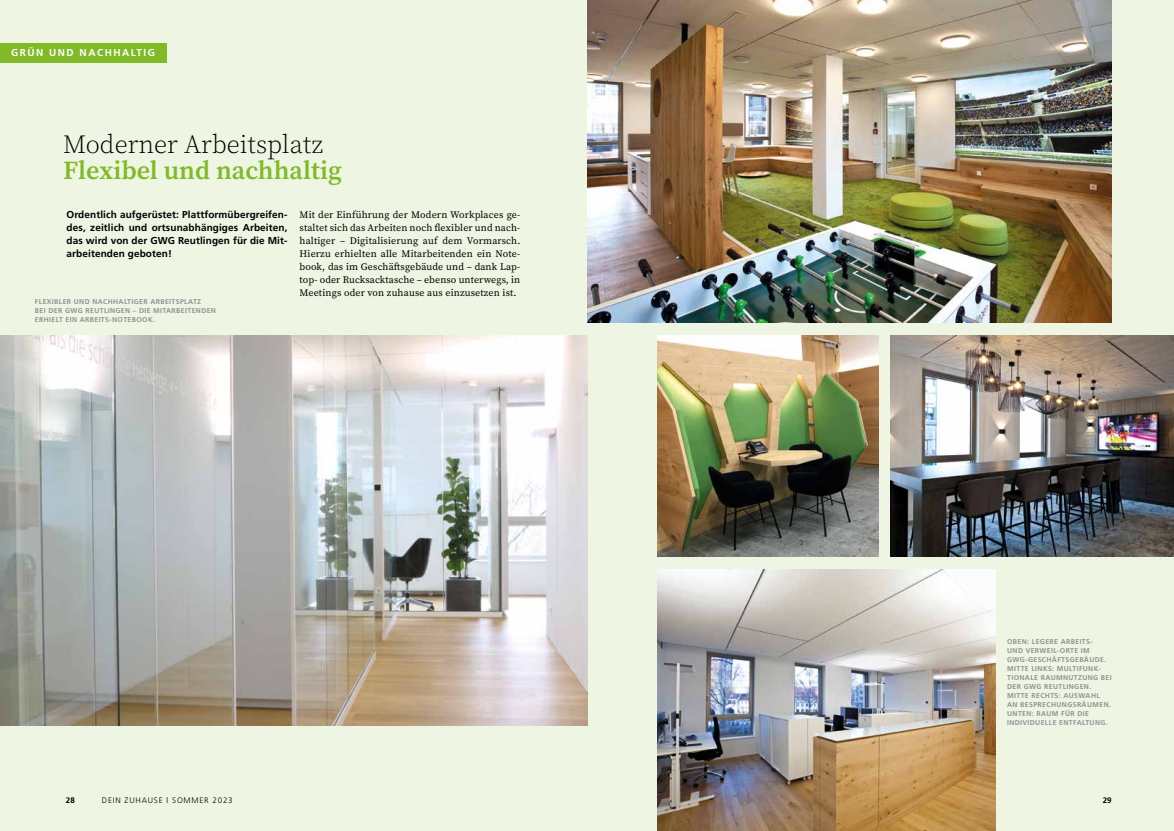
<style>
.page{position:relative;width:1174px;height:831px;background:#eff5e3}
.page>*{position:absolute;margin:0;border:0;box-sizing:border-box;transform-origin:0 0}
.t1{font:600 26px "Source Serif 4";color:#80ba27}
.t2{font:300 26px "Source Serif 4";color:#000}
.t3{font:10px/13px "Source Serif 4";letter-spacing:.015em;color:#000;text-align:justify}
.t4{font:700 10px/13px "Frutiger";letter-spacing:.01em;color:#000;text-align:justify}
.t5{font:700 10px "Frutiger";letter-spacing:.15em;color:#fff}
.t6{font:300 8px "Frutiger";letter-spacing:.1em;color:#000}
.t7{font:700 8px "Frutiger";color:#000}
.t8{font:700 7px/9px "Frutiger";letter-spacing:.05em;color:#929292}
</style>
<div class="page">
<div style="left:0;top:43px;width:166px;height:19px;background:#80ba27"></div>
<img style="left:0;top:335px;width:587px;height:390px">
<img style="left:587px;top:0;width:524px;height:322px">
<img style="left:658px;top:335px;width:220px;height:221px">
<img style="left:890px;top:335px;width:284px;height:221px">
<img style="left:658px;top:569px;width:337px;height:262px">
<h2 class="t5" style="left:11px;top:47px;width:145px">GRÜN UND NACHHALTIG</h2>
<h1 class="t2" style="left:63px;top:128px;width:262px">Moderner Arbeitsplatz</h1>
<h1 class="t1" style="left:63px;top:153px;width:280px">Flexibel und nachhaltig</h1>
<h2 class="t4" style="left:67px;top:208px;width:222px">Ordentlich aufgerüstet: Plattformübergreifen&shy;des, zeitlich und ortsunabhängiges Arbeiten, das wird von der GWG Reutlingen für die Mit&shy;arbeitenden geboten!</h2>
<p class="t3" style="left:299px;top:208px;width:222px">Mit der Einführung der Modern Workplaces ge&shy;staltet sich das Arbeiten noch flexibler und nach&shy;haltiger – Digitalisierung auf dem Vormarsch.<br>Hierzu erhielten alle Mitarbeitenden ein Note&shy;book, das im Geschäftsgebäude und – dank Lap&shy;top- oder Rucksacktasche – ebenso unterwegs, in Meetings oder von zuhause aus einzusetzen ist.</p>
<p class="t8" style="left:35px;top:297px;width:182px">FLEXIBLER UND NACHHALTIGER ARBEITSPLATZ<br>BEI DER GWG REUTLINGEN – DIE MITARBEITENDEN<br>ERHIELT EIN ARBEITS-NOTEBOOK.</p>
<p class="t8" style="left:1007px;top:637px;width:106px">OBEN: LEGERE ARBEITS-<br>UND VERWEIL-ORTE IM<br>GWG-GESCHÄFTSGEBÄUDE.<br>MITTE LINKS: MULTIFUNK-<br>TIONALE RAUMNUTZUNG BEI<br>DER GWG REUTLINGEN.<br>MITTE RECHTS: AUSWAHL<br>AN BESPRECHUNGSRÄUMEN.<br>UNTEN: RAUM FÜR DIE<br>INDIVIDUELLE ENTFALTUNG.</p>
<p class="t7" style="left:66px;top:796px;width:10px">28</p>
<p class="t6" style="left:102px;top:796px;width:132px">DEIN ZUHAUSE | SOMMER 2023</p>
<p class="t7" style="left:1102px;top:796px;width:10px">29</p>
</div>
